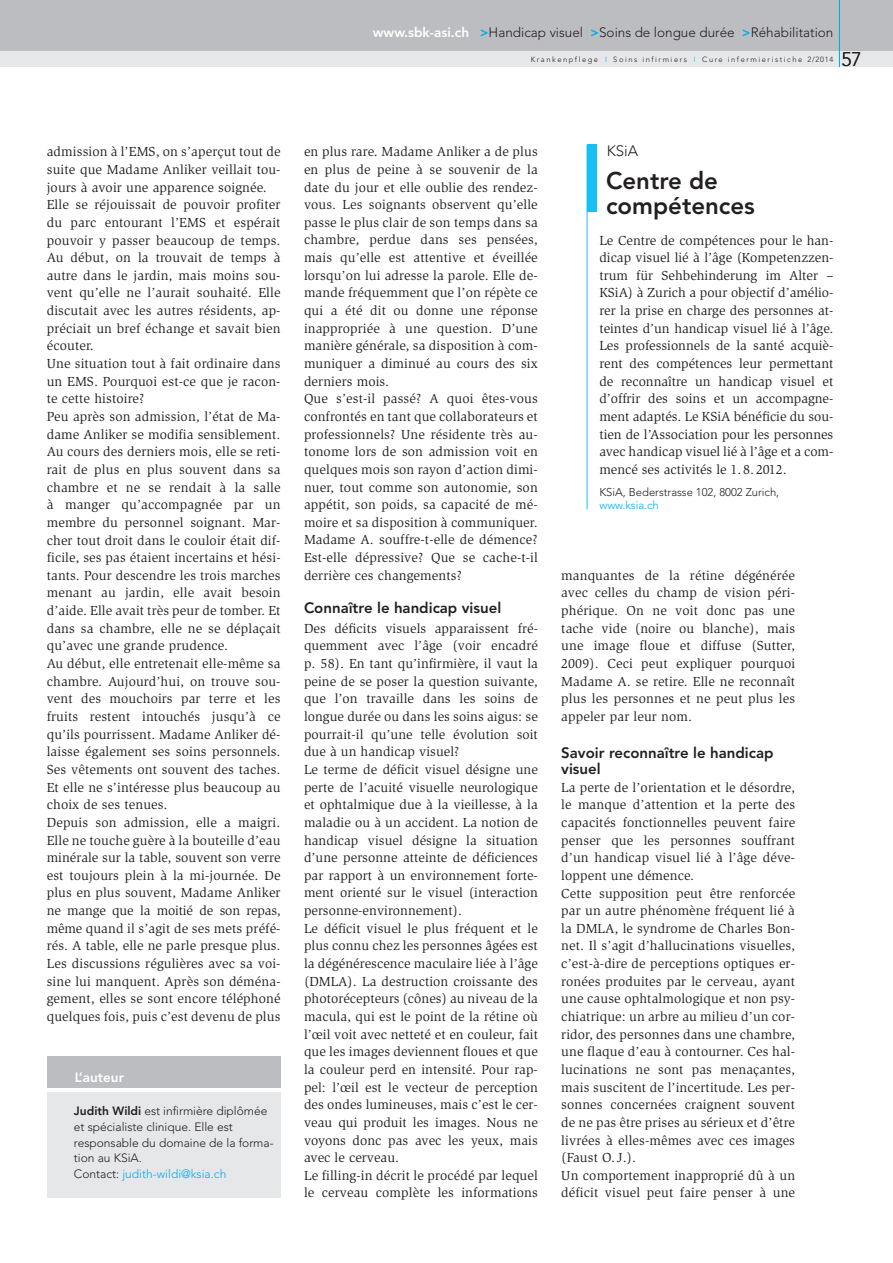
<style>
.page{position:relative;width:893px;height:1263px;background:#fff}
.page>*{position:absolute;margin:0;border:0;box-sizing:border-box;transform-origin:0 0}
.t1{font:800 24px/25.5px "Avenir";color:#231f20}
.t2{font:300 19.5px "Avenir";color:#231f20}
.t3{font:800 15px/16.5px "Avenir";color:#231f20}
.t4{font:300 15px "Avenir";color:#231f20}
.t5{font:13.5px/17.7px "Slimbach";letter-spacing:.01em;color:#231f20}
.t6{font:300 13.5px "Avenir";color:#231f20}
.t7{font:800 13.5px "Avenir";color:#fff}
.t8{font:300 12px/15.8px "Avenir";color:#231f20}
.t9{font:300 11.25px "Avenir";color:#231f20}
.t10{font:300 11.25px "Avenir";color:#00aeef}
.t11{font:300 7.5px "Avenir";letter-spacing:.21em;color:#231f20}
.s1{font-weight:800;color:#fff}
.s2{font-weight:800;color:#00aeef}
.s3{color:#00aeef}
.s4{font-weight:800}
</style>
<div class="page">
<div style="left:587px;top:145px;width:10px;height:67px;background:#15c0f2"></div>
<hr style="left:587px;top:145px;width:1px;height:364px;background:#15c0f2">
<div style="left:0;top:51px;width:893px;height:16px;background:#e6e7e9"></div>
<div style="left:0;top:0;width:893px;height:51px;background:#bcbdc0"></div>
<hr style="left:839px;top:0;width:1px;height:67px;background:#00aeef">
<div style="left:47px;top:1092px;width:234px;height:105px;background:#e6e7e9"></div>
<div style="left:47px;top:1056px;width:234px;height:32px;background:#bcbdc0"></div>
<p class="t6" style="left:373px;top:26px;width:462px"><span class="s1">www.sbk-asi.ch</span> <span class="s2">&gt;</span>Handicap visuel <span class="s2">&gt;</span>Soins de longue durée <span class="s2">&gt;</span>Réhabilitation</p>
<p class="t11" style="left:531px;top:56px;width:304px">Krankenpflege <span class="s3">I</span> Soins infirmiers <span class="s3">I</span> Cure infermieristiche 2/2014</p>
<h2 class="t2" style="left:841px;top:51px;width:22px">57</h2>
<p class="t5" style="left:47px;top:144px;width:236px">admission à l’EMS, on s’aperçut tout de suite que Madame Anliker veillait tou&shy;jours à avoir une apparence soignée.<br>Elle se réjouissait de pouvoir profiter du parc entourant l’EMS et espérait pouvoir y passer beaucoup de temps.<br>Au début, on la trouvait de temps à autre dans le jardin, mais moins sou&shy;vent qu’elle ne l’aurait souhaité. Elle discutait avec les autres résidents, ap&shy;préciait un bref échange et savait bien écouter.<br>Une situation tout à fait ordinaire dans un EMS. Pourquoi est-ce que je racon&shy;te cette histoire?<br>Peu après son admission, l’état de Ma&shy;dame Anliker se modifia sensiblement.<br>Au cours des derniers mois, elle se reti&shy;rait de plus en plus souvent dans sa chambre et ne se rendait à la salle à manger qu’accompagnée par un membre du personnel soignant. Mar&shy;cher tout droit dans le couloir était dif&shy;ficile, ses pas étaient incertains et hési&shy;tants. Pour descendre les trois marches menant au jardin, elle avait besoin d’aide. Elle avait très peur de tomber. Et dans sa chambre, elle ne se déplaçait qu’avec une grande prudence.<br>Au début, elle entretenait elle-même sa chambre. Aujourd’hui, on trouve sou&shy;vent des mouchoirs par terre et les fruits restent intouchés jusqu’à ce qu’ils pourrissent. Madame Anliker dé&shy;laisse également ses soins personnels.<br>Ses vêtements ont souvent des taches.<br>Et elle ne s’intéresse plus beaucoup au choix de ses tenues.<br>Depuis son admission, elle a maigri.<br>Elle ne touche guère à la bouteille d’eau minérale sur la table, souvent son verre est toujours plein à la mi-journée. De plus en plus souvent, Madame Anliker ne mange que la moitié de son repas, même quand il s’agit de ses mets préfé&shy;rés. A table, elle ne parle presque plus.<br>Les discussions régulières avec sa voi&shy;sine lui manquent. Après son déména&shy;gement, elles se sont encore téléphoné quelques fois, puis c’est devenu de plus</p>
<p class="t5" style="left:304px;top:144px;width:235px">en plus rare. Madame Anliker a de plus en plus de peine à se souvenir de la date du jour et elle oublie des rendez&shy;vous. Les soignants observent qu’elle passe le plus clair de son temps dans sa chambre, perdue dans ses pensées, mais qu’elle est attentive et éveillée lorsqu’on lui adresse la parole. Elle de&shy;mande fréquemment que l’on répète ce qui a été dit ou donne une réponse inappropriée à une question. D’une manière générale, sa disposition à com&shy;muniquer a diminué au cours des six derniers mois.<br>Que s’est-il passé? A quoi êtes-vous confrontés en tant que collaborateurs et professionnels? Une résidente très au&shy;tonome lors de son admission voit en quelques mois son rayon d’action dimi&shy;nuer, tout comme son autonomie, son appétit, son poids, sa capacité de mé&shy;moire et sa disposition à communiquer.<br>Madame A. souffre-t-elle de démence?<br>Est-elle dépressive? Que se cache-t-il derrière ces changements?</p>
<p class="t3" style="left:304px;top:600px;width:199px">Connaître le handicap visuel</p>
<p class="t5" style="left:304px;top:620px;width:235px">Des déficits visuels apparaissent fré&shy;quemment avec l’âge (voir encadré p. 58). En tant qu’infirmière, il vaut la peine de se poser la question suivante, que l’on travaille dans les soins de longue durée ou dans les soins aigus: se pourrait-il qu’une telle évolution soit due à un handicap visuel?<br>Le terme de déficit visuel désigne une perte de l’acuité visuelle neurologique et ophtalmique due à la vieillesse, à la maladie ou à un accident. La notion de handicap visuel désigne la situation d’une personne atteinte de déficiences par rapport à un environnement forte&shy;ment orienté sur le visuel (interaction personne-environnement).<br>Le déficit visuel le plus fréquent et le plus connu chez les personnes âgées est la dégénérescence maculaire liée à l’âge (DMLA). La destruction croissante des photorécepteurs (cônes) au niveau de la macula, qui est le point de la rétine où l’œil voit avec netteté et en couleur, fait que les images deviennent floues et que la couleur perd en intensité. Pour rap&shy;pel: l’œil est le vecteur de perception des ondes lumineuses, mais c’est le cer&shy;veau qui produit les images. Nous ne voyons donc pas avec les yeux, mais avec le cerveau.<br>Le filling-in décrit le procédé par lequel le cerveau complète les informations</p>
<p class="t7" style="left:75px;top:1072px;width:51px">L’auteur</p>
<p class="t8" style="left:74px;top:1104px;width:201px"><span class="s4">Judith Wildi</span> est infirmière diplômée et spécialiste clinique. Elle est responsable du domaine de la forma&shy;tion au KSiA.<br>Contact: <span class="s3">judith-wildi@ksia.ch</span></p>
<p class="t4" style="left:607px;top:145px;width:33px">KSiA</p>
<h1 class="t1" style="left:606px;top:170px;width:150px">Centre de compétences</h1>
<p class="t5" style="left:599px;top:232px;width:235px;text-align:justify">Le Centre de compétences pour le han&shy;dicap visuel lié à l’âge (Kompetenzzen&shy;trum für Sehbehinderung im Alter – KSiA) à Zurich a pour objectif d’amélio&shy;rer la prise en charge des personnes at&shy;teintes d’un handicap visuel lié à l’âge.<br>Les professionnels de la santé acquiè&shy;rent des compétences leur permettant de reconnaître un handicap visuel et d’offrir des soins et un accompagne&shy;ment adaptés. Le KSiA bénéficie du sou&shy;tien de l’Association pour les personnes avec handicap visuel lié à l’âge et a com&shy;mencé ses activités le 1.8.2012.</p>
<p class="t9" style="left:599px;top:487px;width:181px">KSiA, Bederstrasse 102, 8002 Zurich,</p>
<p class="t10" style="left:599px;top:500px;width:61px">www.ksia.ch</p>
<p class="t5" style="left:561px;top:567px;width:235px;text-align:justify">manquantes de la rétine dégénérée avec celles du champ de vision péri&shy;phérique. On ne voit donc pas une tache vide (noire ou blanche), mais une image floue et diffuse (Sutter, 2009). Ceci peut expliquer pourquoi Madame A. se retire. Elle ne reconnaît plus les personnes et ne peut plus les appeler par leur nom.</p>
<p class="t3" style="left:561px;top:745px;width:214px">Savoir reconnaître le handicap visuel</p>
<p class="t5" style="left:561px;top:779px;width:235px">La perte de l’orientation et le désordre, le manque d’attention et la perte des capacités fonctionnelles peuvent faire penser que les personnes souffrant d’un handicap visuel lié à l’âge déve&shy;loppent une démence.<br>Cette supposition peut être renforcée par un autre phénomène fréquent lié à la DMLA, le syndrome de Charles Bon&shy;net. Il s’agit d’hallucinations visuelles, c’est-à-dire de perceptions optiques er&shy;ronées produites par le cerveau, ayant une cause ophtalmologique et non psy&shy;chiatrique: un arbre au milieu d’un cor&shy;ridor, des personnes dans une chambre, une flaque d’eau à contourner. Ces hal&shy;lucinations ne sont pas menaçantes, mais suscitent de l’incertitude. Les per&shy;sonnes concernées craignent souvent de ne pas être prises au sérieux et d’être livrées à elles-mêmes avec ces images (Faust O. J.).<br>Un comportement inapproprié dû à un déficit visuel peut faire penser à une</p>
</div>
